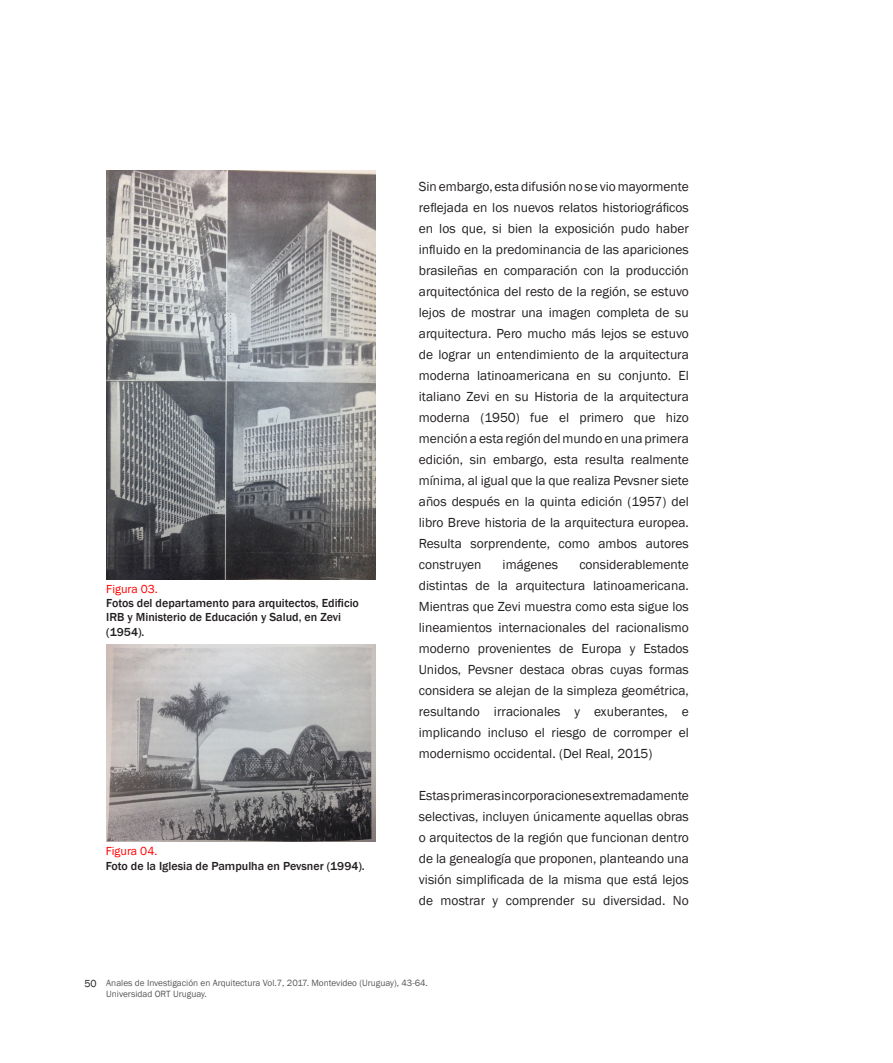
<style>
.page{position:relative;width:893px;height:1063px;background:#fff}
.page>*{position:absolute;margin:0;border:0;box-sizing:border-box;transform-origin:0 0}
.textos{font:13.5px/21px "Franklin Gothic";color:#231f20;text-align:justify}
.t1{font:500 12px/14.4px "Franklin Gothic";color:#231f20}
.t2{font:12px "Franklin Gothic";color:#f00}
.t3{font:9.3px/11.1px "Franklin Gothic";color:#57585a}
.s1{font-size:10.5px;color:#231f20}
</style>
<div class="page">
<img style="left:107px;top:170px;width:269px;height:409px">
<img style="left:106px;top:645px;width:270px;height:197px">
<p class="t2" style="left:106px;top:581px;width:53px">Figura 03.</p>
<p class="t1" style="left:106px;top:596px;width:254px">Fotos del departamento para arquitectos, Edificio<br>IRB y Ministerio de Educación y Salud, en Zevi (1954).</p>
<p class="t2" style="left:106px;top:844px;width:53px">Figura 04.</p>
<p class="t1" style="left:106px;top:859px;width:261px">Foto de la Iglesia de Pampulha en Pevsner (1994).</p>
<p class="textos" style="left:419px;top:176px;width:272px">Sin embargo, esta difusión no se vio mayormente reflejada en los nuevos relatos historiográficos en los que, si bien la exposición pudo haber influido en la predominancia de las apariciones brasileñas en comparación con la producción arquitectónica del resto de la región, se estuvo lejos de mostrar una imagen completa de su arquitectura. Pero mucho más lejos se estuvo de lograr un entendimiento de la arquitectura moderna latinoamericana en su conjunto. El italiano Zevi en su Historia de la arquitectura moderna (1950) fue el primero que hizo mención a esta región del mundo en una primera edición, sin embargo, esta resulta realmente mínima, al igual que la que realiza Pevsner siete años después en la quinta edición (1957) del libro Breve historia de la arquitectura europea.<br>Resulta sorprendente, como ambos autores construyen</p>
<p class="textos" style="left:503px;top:554px;width:57px">imágenes</p>
<p class="textos" style="left:419px;top:554px;width:272px;text-indent:160px">considerablemente distintas de la arquitectura latinoamericana.<br>Mientras que Zevi muestra como esta sigue los lineamientos internacionales del racionalismo moderno provenientes de Europa y Estados Unidos, Pevsner destaca obras cuyas formas considera se alejan de la simpleza geométrica, resultando irracionales y exuberantes, e implicando incluso el riesgo de corromper el modernismo occidental. (Del Real, 2015)</p>
<p class="textos" style="left:419px;top:785px;width:272px">Estas primeras incorporaciones extremadamente selectivas, incluyen únicamente aquellas obras o arquitectos de la región que funcionan dentro de la genealogía que proponen, planteando una visión simplificada de la misma que está lejos de mostrar y comprender su diversidad. No</p>
<p class="t3" style="left:106px;top:978px;width:323px;text-indent:-22px"><span class="s1">50</span> Anales de Investigación en Arquitectura Vol.7, 2017. Montevideo (Uruguay), 43-64.<br>Universidad ORT Uruguay.</p>
</div>
